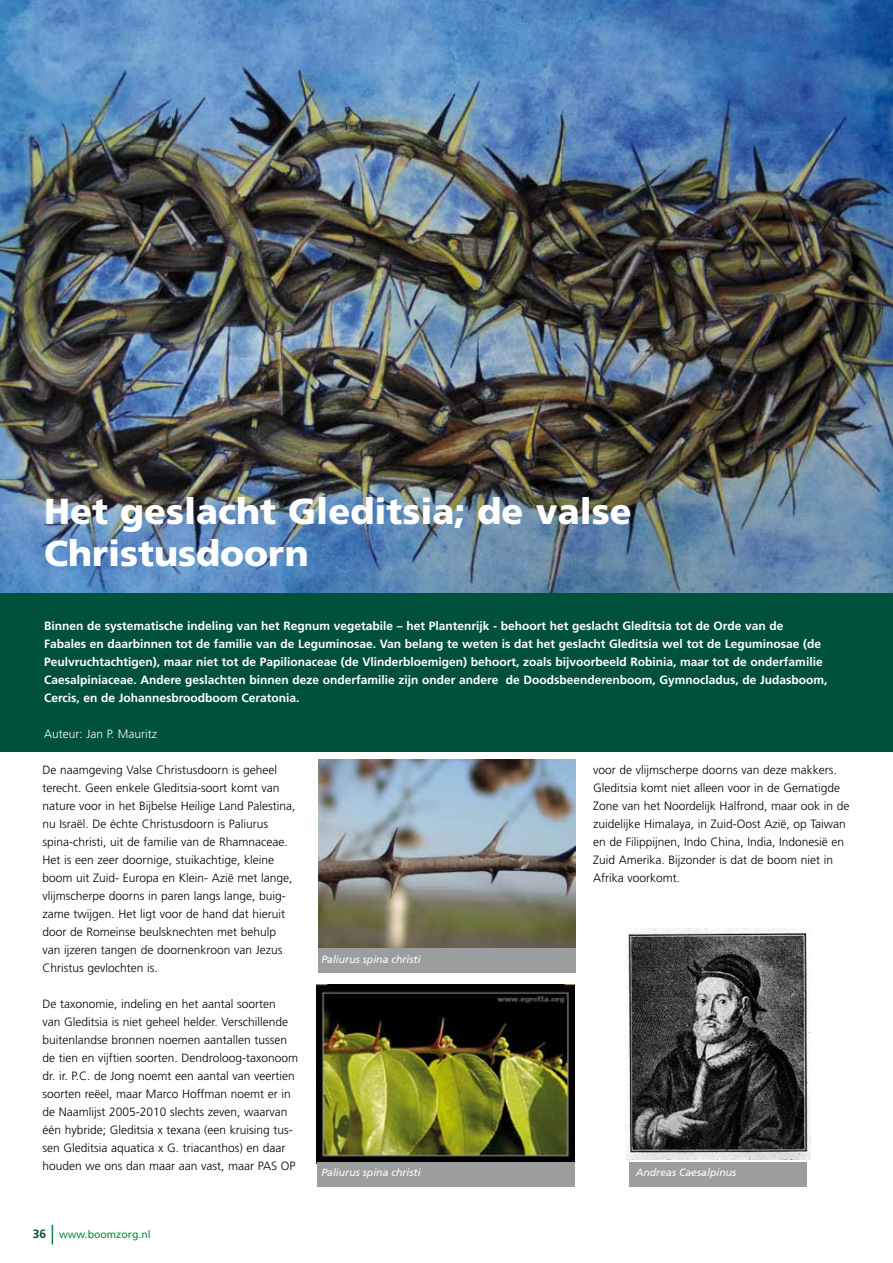
<style>
.page{position:relative;width:893px;height:1263px;background:#fff}
.page>*{position:absolute;margin:0;border:0;box-sizing:border-box;transform-origin:0 0}
.t1{font:900 36px/42px "Frutiger";color:#fff}
.t2{font:300 12px/18px "Frutiger";color:#000}
.t3{font:700 12px/18px "Frutiger";color:#fff}
.t4{font:300 12px "Frutiger";color:#fff}
.t5{font:italic 10.5px "Frutiger";color:#fff}
.t6{font:10.5px "Frutiger";color:#008b45}
.s1{font-weight:700;font-size:12px;color:#00513c}
</style>
<div class="page">
<svg style="left:52px;top:1225px;width:1px;height:19px"></svg>
<img style="left:0;top:0;width:893px;height:593px">
<div style="left:0;top:593px;width:893px;height:158px;background:#00513c"></div>
<img style="left:317px;top:984px;width:258px;height:179px">
<img style="left:318px;top:759px;width:257px;height:189px">
<div style="left:318px;top:948px;width:257px;height:25px;background:#9c9d9f"></div>
<div style="left:317px;top:1162px;width:257px;height:24px;background:#9c9d9f"></div>
<img style="left:626px;top:928px;width:185px;height:232px">
<div style="left:630px;top:1162px;width:177px;height:24px;background:#9c9d9f"></div>
<h1 class="t1" style="left:44px;top:490px;width:589px">Het geslacht Gleditsia; de valse<br>Christusdoorn</h1>
<p class="t3" style="left:44px;top:617px;width:785px">Binnen de systematische indeling van het Regnum vegetabile – het Plantenrijk - behoort het geslacht Gleditsia tot de Orde van de Fabales en daarbinnen tot de familie van de Leguminosae. Van belang te weten is dat het geslacht Gleditsia wel tot de Leguminosae (de Peulvruchtachtigen), maar niet tot de Papilionaceae (de Vlinderbloemigen) behoort, zoals bijvoorbeeld Robinia, maar tot de onderfamilie Caesalpiniaceae. Andere geslachten binnen deze onderfamilie zijn onder andere de Doodsbeenderenboom, Gymnocladus, de Judasboom, Cercis, en de Johannesbroodboom Ceratonia.</p>
<p class="t4" style="left:44px;top:727px;width:115px">Auteur: Jan P. Mauritz</p>
<p class="t2" style="left:43px;top:761px;width:254px">De naamgeving Valse Christusdoorn is geheel terecht. Geen enkele Gleditsia-soort komt van nature voor in het Bijbelse Heilige Land Palestina, nu Israël. De échte Christusdoorn is Paliurus spina-christi, uit de familie van de Rhamnaceae.<br>Het is een zeer doornige, stuikachtige, kleine boom uit Zuid- Europa en Klein- Azië met lange, vlijmscherpe doorns in paren langs lange, buig&shy;zame twijgen. Het ligt voor de hand dat hieruit door de Romeinse beulsknechten met behulp van ijzeren tangen de doornenkroon van Jezus Christus gevlochten is.</p>
<p class="t2" style="left:43px;top:995px;width:257px">De taxonomie, indeling en het aantal soorten<br>van Gleditsia is niet geheel helder. Verschillende buitenlandse bronnen noemen aantallen tussen de tien en vijftien soorten. Dendroloog-taxonoom dr. ir. P.C. de Jong noemt een aantal van veertien soorten reëel, maar Marco Hoffman noemt er in de Naamlijst 2005-2010 slechts zeven, waarvan één hybride; Gleditsia x texana (een kruising tus&shy;sen Gleditsia aquatica x G. triacanthos) en daar houden we ons dan maar aan vast, maar PAS OP</p>
<p class="t6" style="left:33px;top:1228px;width:119px"><span class="s1">36</span> www.boomzorg.nl</p>
<p class="t5" style="left:321px;top:953px;width:101px">Paliurus spina christi</p>
<p class="t2" style="left:593px;top:761px;width:258px">voor de vlijmscherpe doorns van deze makkers.<br>Gleditsia komt niet alleen voor in de Gematigde Zone van het Noordelijk Halfrond, maar ook in de zuidelijke Himalaya, in Zuid-Oost Azië, op Taiwan en de Filippijnen, Indo China, India, Indonesië en Zuid Amerika. Bijzonder is dat de boom niet in Afrika voorkomt.</p>
<p class="t5" style="left:321px;top:1166px;width:101px">Paliurus spina christi</p>
<p class="t5" style="left:636px;top:1166px;width:102px">Andreas Caesalpinus</p>
</div>
